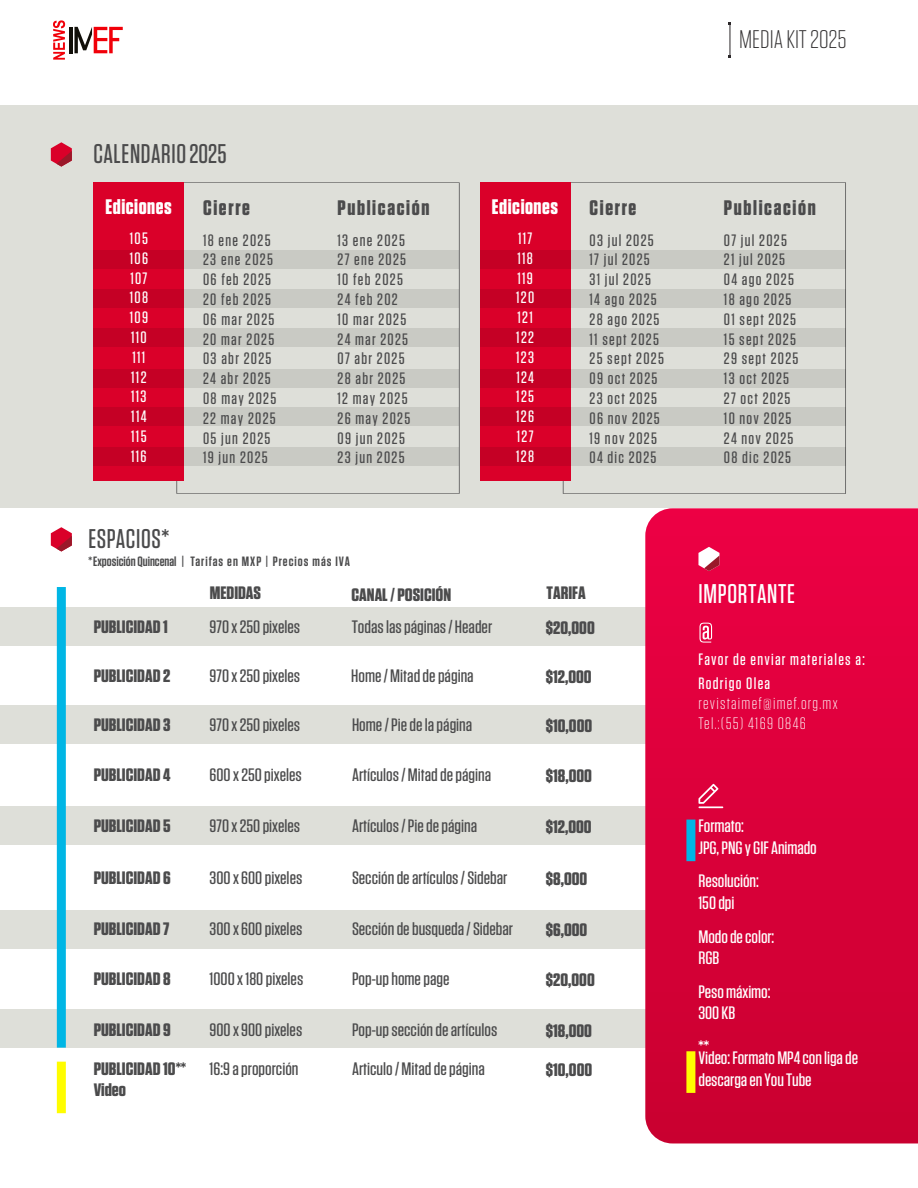
<style>
.page{position:relative;width:918px;height:1188px;background:#fff}
.page>*{position:absolute;margin:0;border:0;box-sizing:border-box;transform-origin:0 0}
.t1{font:500 27px "Tungsten";letter-spacing:.025em;color:#4b4b4c}
.t2{font:500 27px "Tungsten";letter-spacing:.025em;color:#fff}
.t3{font:300 25.5px "Tungsten";color:#312f30;scale:1.05 1}
.t4{font:700 21px "Tungsten";letter-spacing:.075em;color:#4b4b4c;scale:1.05 1}
.t5{font:700 21px "Tungsten";letter-spacing:.025em;color:#fff;scale:1.05 1}
.t6{font:500 18px "Tungsten";color:#4b4b4c;scale:1.1 1}
.t7{font:700 18px "Tungsten";color:#4b4b4c;scale:1.1 1}
.t8{font:500 18px/21.6px "Tungsten";letter-spacing:-.005em;color:#fff;scale:1.1 1}
.t9{font:500 16.5px/19.8px "Tungsten";letter-spacing:.075em;color:#4b4b4c;scale:1.05 1}
.t10{font:500 16.5px/19.8px "Tungsten";letter-spacing:.075em;color:#fff;scale:1.05 1}
.t11{font:300 16.5px/19.8px "Tungsten";letter-spacing:.075em;color:#fff;scale:1.05 1}
.t12{font:600 13.5px "Tungsten";letter-spacing:.04em;color:#4b4b4c;scale:1.05 1}
</style>
<div class="page">
<hr style="left:69px;top:27px;width:4px;height:26px;background:#110f09">
<svg style="left:74px;top:27px;width:49px;height:26px"></svg>
<svg style="left:53px;top:20px;width:12px;height:40px"></svg>
<div style="left:0;top:106px;width:918px;height:402px;background:#dedfd9"></div>
<div style="left:0;top:607px;width:918px;height:38px;background:#dedfd9"></div>
<div style="left:0;top:706px;width:918px;height:38px;background:#dedfd9"></div>
<div style="left:0;top:806px;width:918px;height:39px;background:#dedfd9"></div>
<div style="left:0;top:911px;width:918px;height:38px;background:#dedfd9"></div>
<div style="left:0;top:1009px;width:918px;height:39px;background:#dedfd9"></div>
<hr style="left:730px;top:24px;width:1px;height:32px;background:#2c282a">
<svg style="left:51px;top:527px;width:21px;height:24px"></svg>
<svg style="left:51px;top:142px;width:21px;height:25px"></svg>
<svg style="left:176px;top:182px;width:284px;height:312px"></svg>
<div style="left:94px;top:182px;width:90px;height:299px;background:#da0029"></div>
<svg style="left:94px;top:250px;width:365px;height:18px;background:#c7989c"></svg>
<svg style="left:94px;top:289px;width:365px;height:19px;background:#c7989c"></svg>
<svg style="left:94px;top:328px;width:365px;height:19px;background:#c7989c"></svg>
<svg style="left:94px;top:369px;width:365px;height:19px;background:#c7989c"></svg>
<svg style="left:94px;top:408px;width:365px;height:18px;background:#c7989c"></svg>
<svg style="left:94px;top:447px;width:365px;height:19px;background:#c7989c"></svg>
<svg style="left:563px;top:182px;width:283px;height:312px"></svg>
<div style="left:480px;top:182px;width:90px;height:299px;background:#da0029"></div>
<svg style="left:480px;top:250px;width:365px;height:18px;background:#c8979c"></svg>
<svg style="left:480px;top:289px;width:365px;height:19px;background:#c8979c"></svg>
<svg style="left:480px;top:328px;width:365px;height:19px;background:#c8979c"></svg>
<svg style="left:480px;top:369px;width:365px;height:19px;background:#c8979c"></svg>
<svg style="left:480px;top:408px;width:365px;height:18px;background:#c8979c"></svg>
<svg style="left:480px;top:447px;width:365px;height:19px;background:#c8979c"></svg>
<div style="left:57px;top:587px;width:9px;height:461px;background:#00b6e5"></div>
<div style="left:57px;top:1062px;width:9px;height:51px;background:#fffd00"></div>
<svg style="left:645px;top:508px;width:273px;height:635px;background:#db013a"></svg>
<svg style="left:698px;top:547px;width:22px;height:24px"></svg>
<svg style="left:700px;top:623px;width:12px;height:20px"></svg>
<hr style="left:699px;top:806px;width:24px;height:2px;background:#fff">
<svg style="left:698px;top:784px;width:20px;height:20px"></svg>
<div style="left:686px;top:820px;width:9px;height:41px;background:#00b6e5"></div>
<div style="left:686px;top:1051px;width:9px;height:42px;background:#fffd00"></div>
<h2 class="t3" style="left:739px;top:26px;width:104px">MEDIA KIT 2025</h2>
<h1 class="t1" style="left:93px;top:140px;width:135px">CALENDARIO 2025</h1>
<p class="t5" style="left:106px;top:195px;width:64px">Ediciones</p>
<p class="t10" style="left:130px;top:229px;width:19px">105<br>106<br>107<br>108<br>109<br>110<br>111<br>112<br>113<br>114<br>115<br>116</p>
<p class="t4" style="left:338px;top:197px;width:89px">Publicación</p>
<p class="t5" style="left:492px;top:195px;width:64px">Ediciones</p>
<p class="t10" style="left:516px;top:229px;width:19px;text-align:justify">117<br>118<br>119<br>120<br>121<br>122<br>123<br>124<br>125<br>126<br>127<br>128</p>
<p class="t4" style="left:203px;top:197px;width:46px">Cierre</p>
<p class="t9" style="left:203px;top:230px;width:71px">18 ene 2025<br>23 ene 2025<br>06 feb 2025<br>20 feb 2025<br>06 mar 2025<br>20 mar 2025<br>03 abr 2025<br>24 abr 2025<br>08 may 2025<br>22 may 2025<br>05 jun 2025<br>19 jun 2025</p>
<p class="t9" style="left:338px;top:230px;width:71px">13 ene 2025<br>27 ene 2025<br>10 feb 2025<br>24 feb 202<br>10 mar 2025<br>24 mar 2025<br>07 abr 2025<br>28 abr 2025<br>12 may 2025<br>26 may 2025<br>09 jun 2025<br>23 jun 2025</p>
<h1 class="t1" style="left:88px;top:525px;width:82px">ESPACIOS*</h1>
<p class="t12" style="left:88px;top:554px;width:251px">*Exposición Quincenal | Tarifas en MXP | Precios más IVA</p>
<p class="t4" style="left:590px;top:197px;width:46px">Cierre</p>
<p class="t9" style="left:590px;top:230px;width:72px">03 jul 2025<br>17 jul 2025<br>31 jul 2025<br>14 ago 2025<br>28 ago 2025<br>11 sept 2025<br>25 sept 2025<br>09 oct 2025<br>23 oct 2025<br>06 nov 2025<br>19 nov 2025<br>04 dic 2025</p>
<p class="t9" style="left:724px;top:230px;width:73px">07 jul 2025<br>21 jul 2025<br>04 ago 2025<br>18 ago 2025<br>01 sept 2025<br>15 sept 2025<br>29 sept 2025<br>13 oct 2025<br>27 oct 2025<br>10 nov 2025<br>24 nov 2025<br>08 dic 2025</p>
<p class="t4" style="left:724px;top:197px;width:89px">Publicación</p>
<p class="t7" style="left:210px;top:583px;width:48px">MEDIDAS</p>
<p class="t7" style="left:352px;top:586px;width:92px">CANAL / POSICIÓN</p>
<p class="t7" style="left:547px;top:583px;width:37px">TARIFA</p>
<h1 class="t2" style="left:698px;top:580px;width:98px">IMPORTANTE</h1>
<p class="t7" style="left:94px;top:617px;width:69px">PUBLICIDAD 1</p>
<p class="t6" style="left:210px;top:617px;width:84px">970 x 250 pixeles</p>
<p class="t6" style="left:352px;top:617px;width:129px">Todas las páginas / Header</p>
<p class="t7" style="left:546px;top:618px;width:46px">$20,000</p>
<p class="t7" style="left:94px;top:666px;width:71px">PUBLICIDAD 2</p>
<p class="t6" style="left:210px;top:666px;width:84px">970 x 250 pixeles</p>
<p class="t6" style="left:351px;top:666px;width:113px">Home / Mitad de página</p>
<p class="t7" style="left:546px;top:667px;width:43px">$12,000</p>
<p class="t7" style="left:94px;top:716px;width:71px">PUBLICIDAD 3</p>
<p class="t6" style="left:210px;top:716px;width:84px">970 x 250 pixeles</p>
<p class="t6" style="left:352px;top:716px;width:111px">Home / Pie de la página</p>
<p class="t7" style="left:546px;top:717px;width:44px">$10,000</p>
<p class="t7" style="left:94px;top:765px;width:71px">PUBLICIDAD 4</p>
<p class="t6" style="left:210px;top:765px;width:85px">600 x 250 pixeles</p>
<p class="t6" style="left:352px;top:765px;width:128px">Artículos / Mitad de página</p>
<p class="t7" style="left:546px;top:766px;width:43px">$18,000</p>
<p class="t7" style="left:94px;top:816px;width:72px">PUBLICIDAD 5</p>
<p class="t6" style="left:210px;top:817px;width:84px">970 x 250 pixeles</p>
<p class="t6" style="left:352px;top:817px;width:115px">Artículos / Pie de página</p>
<p class="t7" style="left:546px;top:817px;width:43px">$12,000</p>
<p class="t6" style="left:210px;top:869px;width:86px">300 x 600 pixeles</p>
<p class="t6" style="left:352px;top:869px;width:143px">Sección de artículos / Sidebar</p>
<p class="t7" style="left:546px;top:870px;width:39px">$8,000</p>
<p class="t7" style="left:94px;top:919px;width:70px">PUBLICIDAD 7</p>
<p class="t6" style="left:210px;top:920px;width:86px">300 x 600 pixeles</p>
<p class="t6" style="left:352px;top:920px;width:148px">Sección de busqueda / Sidebar</p>
<p class="t7" style="left:546px;top:920px;width:39px">$6,000</p>
<p class="t7" style="left:94px;top:869px;width:72px">PUBLICIDAD 6</p>
<p class="t7" style="left:94px;top:969px;width:72px">PUBLICIDAD 8</p>
<p class="t6" style="left:210px;top:970px;width:87px">1000 x 180 pixeles</p>
<p class="t6" style="left:352px;top:970px;width:90px">Pop-up home page</p>
<p class="t7" style="left:546px;top:970px;width:46px">$20,000</p>
<p class="t7" style="left:94px;top:1020px;width:72px">PUBLICIDAD 9</p>
<p class="t6" style="left:210px;top:1020px;width:86px">900 x 900 pixeles</p>
<p class="t6" style="left:352px;top:1020px;width:134px">Pop-up sección de artículos</p>
<p class="t7" style="left:546px;top:1021px;width:43px">$18,000</p>
<p class="t7" style="left:94px;top:1059px;width:86px">PUBLICIDAD 10**</p>
<p class="t6" style="left:210px;top:1059px;width:82px">16:9 a proporción</p>
<p class="t6" style="left:352px;top:1059px;width:122px">Articulo / Mitad de página</p>
<p class="t7" style="left:546px;top:1060px;width:44px">$10,000</p>
<p class="t7" style="left:94px;top:1081px;width:31px">Video</p>
<p class="t10" style="left:698px;top:648px;width:160px;line-height:23.9px">Favor de enviar materiales a:<br>Rodrigo Olea</p>
<p class="t11" style="left:698px;top:694px;width:134px">revistaimef@imef.org.mx<br>Tel.:(55) 4169 0846</p>
<p class="t8" style="left:698px;top:815px;width:109px">Formato:<br>JPG, PNG y GIF Animado</p>
<p class="t8" style="left:698px;top:871px;width:56px">Resolución:<br>150 dpi</p>
<p class="t8" style="left:698px;top:926px;width:70px">Modo de color:<br>RGB</p>
<p class="t8" style="left:698px;top:981px;width:67px">Peso máximo:<br>300 KB</p>
<p class="t8" style="left:698px;top:1036px;width:11px">**</p>
<p class="t8" style="left:698px;top:1047px;width:147px">Video: Formato MP4 con liga de descarga en You Tube</p>
</div>
